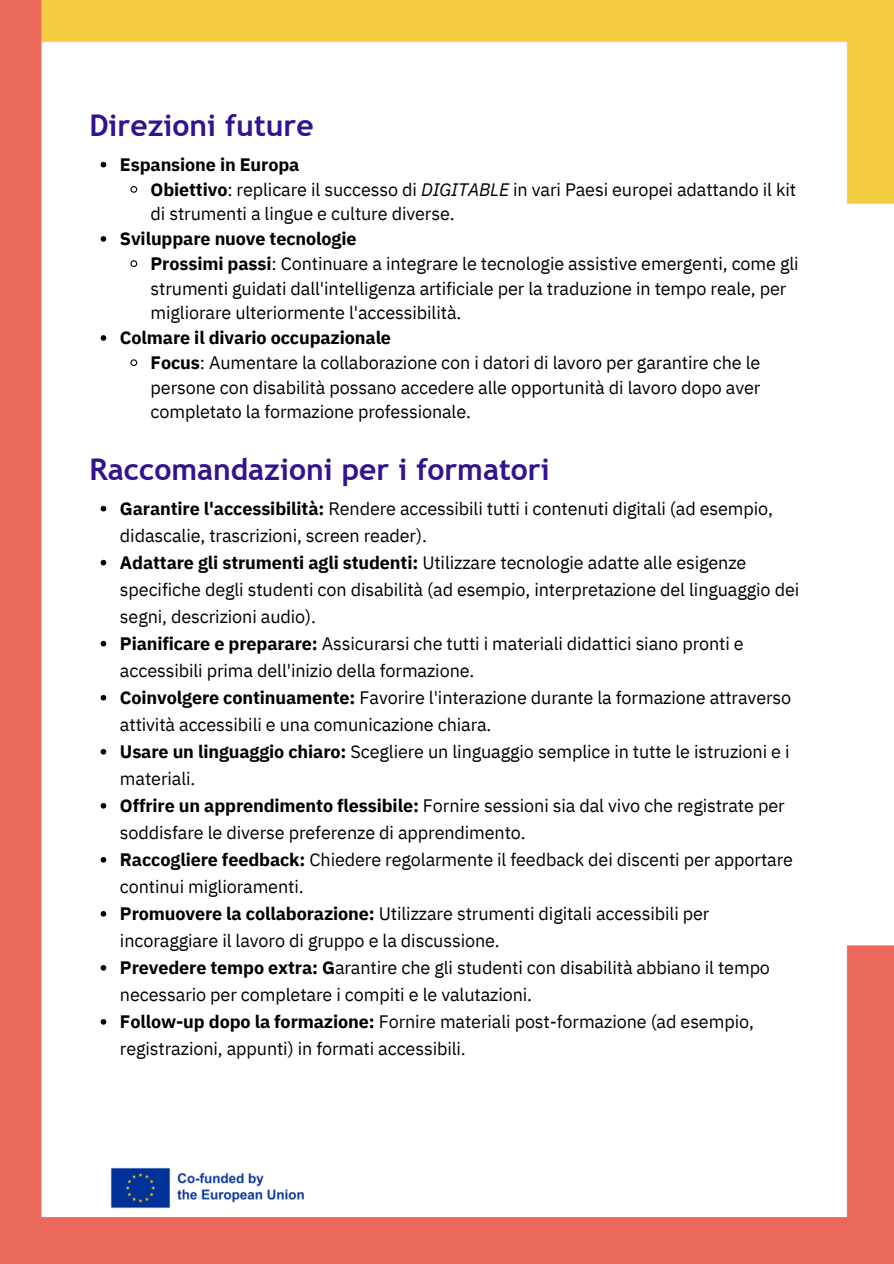
<style>
.page{position:relative;width:894px;height:1264px;background:#fff}
.page>*{position:absolute;margin:0;border:0;box-sizing:border-box;transform-origin:0 0}
.t1{font:700 30px "Trebuchet MS";color:#31148e}
.t2{font:18px/27px "IBM Plex Sans";letter-spacing:-.005em;color:#000}
.t3{font:700 18px "IBM Plex Sans";letter-spacing:-.005em;color:#000}
.s1{font-weight:700}
.s2{font-style:italic}
</style>
<div class="page">
<img style="left:0;top:0;width:893px;height:1263px">
<svg style="left:101px;top:162px;width:5px;height:5px"></svg>
<svg style="left:130px;top:185px;width:8px;height:9px"></svg>
<svg style="left:101px;top:236px;width:5px;height:6px"></svg>
<svg style="left:130px;top:259px;width:8px;height:9px"></svg>
<svg style="left:101px;top:335px;width:5px;height:6px"></svg>
<svg style="left:130px;top:358px;width:8px;height:9px"></svg>
<svg style="left:101px;top:506px;width:5px;height:5px"></svg>
<svg style="left:101px;top:560px;width:5px;height:5px"></svg>
<svg style="left:101px;top:641px;width:5px;height:5px"></svg>
<svg style="left:101px;top:695px;width:5px;height:5px"></svg>
<svg style="left:101px;top:749px;width:5px;height:5px"></svg>
<svg style="left:101px;top:803px;width:5px;height:5px"></svg>
<svg style="left:101px;top:857px;width:5px;height:5px"></svg>
<svg style="left:101px;top:911px;width:5px;height:5px"></svg>
<svg style="left:101px;top:965px;width:5px;height:5px"></svg>
<svg style="left:101px;top:1019px;width:5px;height:5px"></svg>
<p class="t1" style="left:89px;top:108px;width:226px">Direzioni future</p>
<p class="t3" style="left:120px;top:152px;width:181px">Espansione in Europa</p>
<p class="t2" style="left:150px;top:176px;width:647px;line-height:24.8px"><span class="s1">Obiettivo</span>: replicare il successo di <span class="s2">DIGITABLE</span> in vari Paesi europei adattando il kit di strumenti a lingue e culture diverse.</p>
<p class="t3" style="left:120px;top:227px;width:238px">Sviluppare nuove tecnologie</p>
<p class="t2" style="left:150px;top:251px;width:649px;line-height:24.8px"><span class="s1">Prossimi passi</span>: Continuare a integrare le tecnologie assistive emergenti, come gli strumenti guidati dall'intelligenza artificiale per la traduzione in tempo reale, per migliorare ulteriormente l'accessibilità.</p>
<p class="t3" style="left:120px;top:326px;width:272px">Colmare il divario occupazionale</p>
<p class="t2" style="left:150px;top:350px;width:611px;line-height:24.8px;text-align:justify"><span class="s1">Focus</span>: Aumentare la collaborazione con i datori di lavoro per garantire che le persone con disabilità possano accedere alle opportunità di lavoro dopo aver completato la formazione professionale.</p>
<p class="t1" style="left:89px;top:452px;width:461px">Raccomandazioni per i formatori</p>
<h1 class="t2" style="left:120px;top:494px;width:654px"><span class="s1">Garantire l'accessibilità:</span> Rendere accessibili tutti i contenuti digitali (ad esempio, didascalie, trascrizioni, screen reader).</h1>
<p class="t2" style="left:120px;top:548px;width:680px"><span class="s1">Adattare gli strumenti agli studenti:</span> Utilizzare tecnologie adatte alle esigenze specifiche degli studenti con disabilità (ad esempio, interpretazione del linguaggio dei segni, descrizioni audio).</p>
<p class="t2" style="left:120px;top:629px;width:625px"><span class="s1">Pianificare e preparare:</span> Assicurarsi che tutti i materiali didattici siano pronti e accessibili prima dell'inizio della formazione.</p>
<p class="t2" style="left:120px;top:683px;width:672px"><span class="s1">Coinvolgere continuamente:</span> Favorire l'interazione durante la formazione attraverso attività accessibili e una comunicazione chiara.</p>
<p class="t2" style="left:120px;top:737px;width:671px"><span class="s1">Usare un linguaggio chiaro:</span> Scegliere un linguaggio semplice in tutte le istruzioni e i materiali.</p>
<p class="t2" style="left:120px;top:791px;width:666px"><span class="s1">Offrire un apprendimento flessibile:</span> Fornire sessioni sia dal vivo che registrate per soddisfare le diverse preferenze di apprendimento.</p>
<p class="t2" style="left:120px;top:845px;width:674px"><span class="s1">Raccogliere feedback:</span> Chiedere regolarmente il feedback dei discenti per apportare continui miglioramenti.</p>
<p class="t2" style="left:120px;top:899px;width:591px"><span class="s1">Promuovere la collaborazione:</span> Utilizzare strumenti digitali accessibili per incoraggiare il lavoro di gruppo e la discussione.</p>
<p class="t2" style="left:120px;top:953px;width:651px"><span class="s1">Prevedere tempo extra: G</span>arantire che gli studenti con disabilità abbiano il tempo necessario per completare i compiti e le valutazioni.</p>
<p class="t2" style="left:120px;top:1007px;width:635px"><span class="s1">Follow-up dopo la formazione:</span> Fornire materiali post-formazione (ad esempio, registrazioni, appunti) in formati accessibili.</p>
</div>
